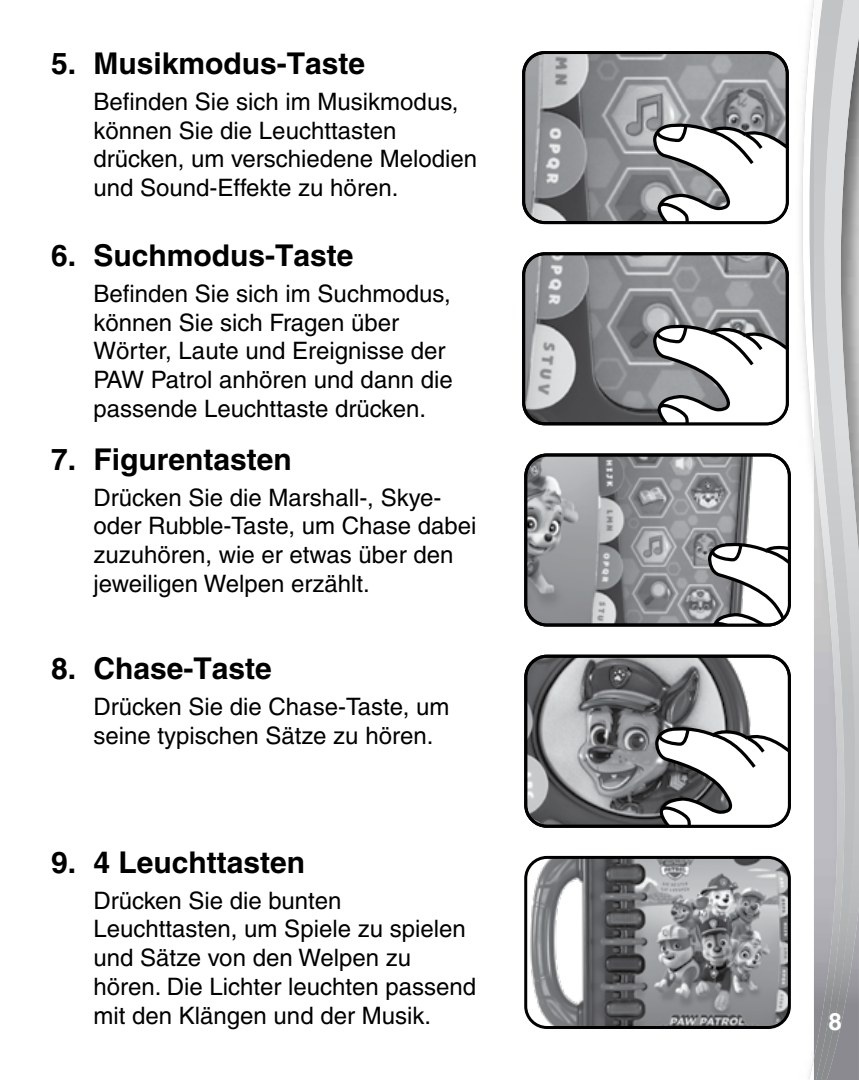
<style>
.page{position:relative;width:859px;height:1080px;background:#fff}
.page>*{position:absolute;margin:0;border:0;box-sizing:border-box;transform-origin:0 0}
.t1{font:700 30px "Helvetica";color:#000}
.t2{font:500 24px/28.8px "Helvetica";color:#000}
.t3{font:700 24px "Helvetica";color:#fff}
</style>
<div class="page">
<svg style="left:802px;top:0;width:12px;height:1080px"></svg>
<img style="left:847px;top:906px;width:12px;height:174px">
<svg style="left:847px;top:0;width:12px;height:906px;background:#b6b7b8"></svg>
<img style="left:814px;top:0;width:33px;height:1080px">
<img style="left:526px;top:55px;width:259px;height:165px">
<svg style="left:651px;top:122px;width:134px;height:98px"></svg>
<div style="left:522px;top:51px;width:267px;height:173px;border:3px solid #000;border-radius:21px"></div>
<img style="left:526px;top:256px;width:259px;height:166px">
<svg style="left:651px;top:323px;width:134px;height:99px"></svg>
<div style="left:522px;top:252px;width:267px;height:173px;border:3px solid #000;border-radius:21px"></div>
<img style="left:528px;top:457px;width:259px;height:166px">
<svg style="left:706px;top:541px;width:81px;height:82px"></svg>
<div style="left:524px;top:453px;width:267px;height:174px;border:3px solid #000;border-radius:21px"></div>
<img style="left:528px;top:658px;width:259px;height:166px">
<svg style="left:654px;top:726px;width:133px;height:98px"></svg>
<div style="left:524px;top:655px;width:267px;height:173px;border:3px solid #000;border-radius:21px"></div>
<img style="left:528px;top:860px;width:259px;height:165px">
<div style="left:524px;top:856px;width:267px;height:173px;border:3px solid #000;border-radius:21px"></div>
<p class="t1" style="left:51px;top:45px;width:316px">5. Musikmodus-Taste</p>
<p class="t2" style="left:94px;top:87px;width:385px">Befinden Sie sich im Musikmodus, können Sie die Leuchttasten drücken, um verschiedene Melodien und Sound-Effekte zu hören.</p>
<p class="t1" style="left:51px;top:237px;width:304px">6. Suchmodus-Taste</p>
<p class="t2" style="left:94px;top:279px;width:361px">Befinden Sie sich im Suchmodus, können Sie sich Fragen über<br>Wörter, Laute und Ereignisse der<br>PAW Patrol anhören und dann die passende Leuchttaste drücken.</p>
<p class="t1" style="left:51px;top:441px;width:242px">7. Figurentasten</p>
<p class="t2" style="left:94px;top:483px;width:384px">Drücken Sie die Marshall-, Skye&shy;oder Rubble-Taste, um Chase dabei zuzuhören, wie er etwas über den jeweiligen Welpen erzählt.</p>
<p class="t1" style="left:51px;top:650px;width:222px">8. Chase-Taste</p>
<p class="t2" style="left:94px;top:692px;width:357px">Drücken Sie die Chase-Taste, um seine typischen Sätze zu hören.</p>
<p class="t1" style="left:51px;top:844px;width:256px">9. 4 Leuchttasten</p>
<p class="t2" style="left:94px;top:886px;width:384px">Drücken Sie die bunten<br>Leuchttasten, um Spiele zu spielen und Sätze von den Welpen zu hören. Die Lichter leuchten passend mit den Klängen und der Musik.</p>
<p class="t3" style="left:828px;top:1007px;width:15px">8</p>
</div>
